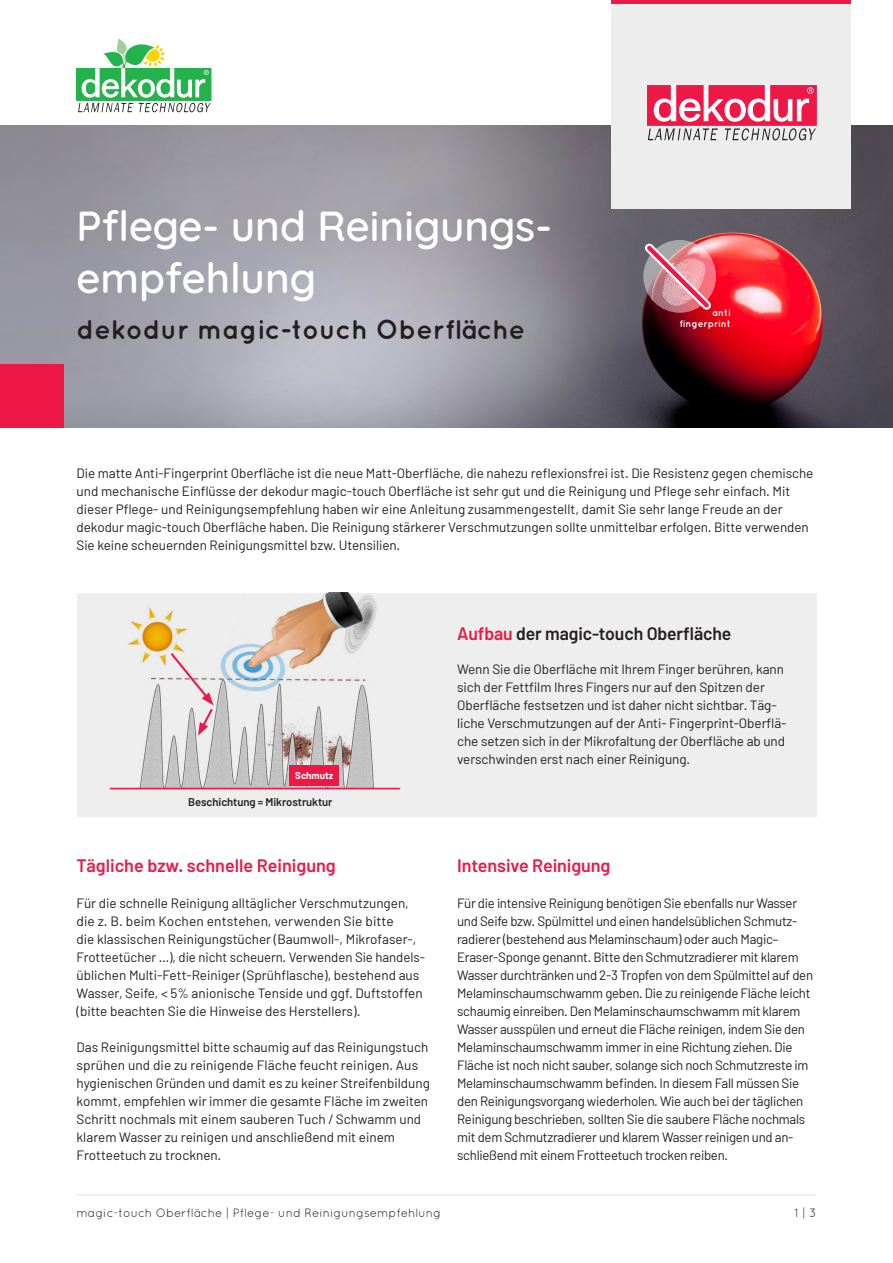
<style>
.page{position:relative;width:893px;height:1263px;background:#fff}
.page>*{position:absolute;margin:0;border:0;box-sizing:border-box;transform-origin:0 0}
.t1{font:600 42px/52.2px "Quicksand";color:#fff}
.t2{font:700 27px "Quicksand";color:#231f20}
.t3{font:600 18px "Barlow";color:#ed1845}
.t4{font:600 18px "Barlow";letter-spacing:-.005em;color:#231f20}
.t5{font:13.5px/18px "Barlow";letter-spacing:-.005em;color:#231f20}
.t6{font:12px "Quicksand";color:#231f20}
.t7{font:600 11.25px "Barlow";letter-spacing:-.005em;color:#231f20}
.t8{font:700 9.75px "Barlow";color:#fff}
.t9{font:700 9.6px/10.6px "Quicksand";color:#fff;text-align:right}
.s1{color:#ed1845}
</style>
<div class="page">
<hr style="left:77px;top:1194px;width:739px;height:2px;background:#ecedec">
<img style="left:0;top:125px;width:893px;height:302px">
<div style="left:611px;top:0;width:239px;height:208px;background:#ecedec"></div>
<hr style="left:611px;top:0;width:239px;height:3px;background:#ed1845">
<svg style="left:78px;top:38px;width:133px;height:74px"></svg>
<div style="left:0;top:364px;width:64px;height:63px;background:#ed1845"></div>
<img style="left:637px;top:236px;width:82px;height:82px">
<div style="left:77px;top:593px;width:739px;height:223px;background:#eeeeef"></div>
<img style="left:124px;top:593px;width:273px;height:195px">
<div style="left:290px;top:765px;width:49px;height:21px;background:#ed1845"></div>
<svg style="left:169px;top:651px;width:46px;height:85px"></svg>
<hr style="left:110px;top:788px;width:289px;height:1px;background:#ed1845">
<svg style="left:725px;top:128px;width:91px;height:12px"></svg>
<div style="left:647px;top:85px;width:169px;height:40px;background:#ed1845"></div>
<svg style="left:653px;top:85px;width:161px;height:37px"></svg>
<svg style="left:648px;top:128px;width:70px;height:12px"></svg>
<h1 class="t1" style="left:77px;top:195px;width:477px">Pflege- und Reinigungs&shy;empfehlung</h1>
<h2 class="t2" style="left:77px;top:314px;width:450px">dekodur magic-touch Oberfläche</h2>
<p class="t9" style="left:679px;top:307px;width:53px">anti fingerprint</p>
<p class="t5" style="left:77px;top:464px;width:738px">Die matte Anti-Fingerprint Oberfläche ist die neue Matt-Oberfläche, die nahezu reflexionsfrei ist. Die Resistenz gegen chemische und mechanische Einflüsse der dekodur magic-touch Oberfläche ist sehr gut und die Reinigung und Pflege sehr einfach. Mit dieser Pflege- und Reinigungsempfehlung haben wir eine Anleitung zusammengestellt, damit Sie sehr lange Freude an der dekodur magic-touch Oberfläche haben. Die Reinigung stärkerer Verschmutzungen sollte unmittelbar erfolgen. Bitte verwenden Sie keine scheuernden Reinigungsmittel bzw. Utensilien.</p>
<h3 class="t4" style="left:457px;top:622px;width:276px"><span class="s1">Aufbau</span> der magic-touch Oberfläche</h3>
<p class="t8" style="left:295px;top:770px;width:40px">Schmutz</p>
<p class="t7" style="left:188px;top:795px;width:146px">Beschichtung = Mikrostruktur</p>
<h3 class="t3" style="left:77px;top:854px;width:261px">Tägliche bzw. schnelle Reinigung</h3>
<p class="t5" style="left:77px;top:894px;width:350px">Für die schnelle Reinigung alltäglicher Verschmutzungen, die z. B. beim Kochen entstehen, verwenden Sie bitte<br>die klassischen Reinigungstücher (Baumwoll-, Mikrofaser-, Frotteetücher …), die nicht scheuern. Verwenden Sie handels&shy;üblichen Multi-Fett-Reiniger (Sprühflasche), bestehend aus Wasser, Seife, &lt; 5% anionische Tenside und ggf. Duftstoffen (bitte beachten Sie die Hinweise des Herstellers).</p>
<p class="t5" style="left:77px;top:1038px;width:355px">Das Reinigungsmittel bitte schaumig auf das Reinigungstuch sprühen und die zu reinigende Fläche feucht reinigen. Aus hygienischen Gründen und damit es zu keiner Streifenbildung kommt, empfehlen wir immer die gesamte Fläche im zweiten Schritt nochmals mit einem sauberen Tuch / Schwamm und klarem Wasser zu reinigen und anschließend mit einem Frotteetuch zu trocknen.</p>
<p class="t5" style="left:457px;top:659px;width:331px">Wenn Sie die Oberfläche mit Ihrem Finger berühren, kann sich der Fettfilm Ihres Fingers nur auf den Spitzen der Oberfläche festsetzen und ist daher nicht sichtbar. Täg&shy;liche Verschmutzungen auf der Anti- Fingerprint-Oberflä&shy;che setzen sich in der Mikrofaltung der Oberfläche ab und verschwinden erst nach einer Reinigung.</p>
<h3 class="t3" style="left:457px;top:854px;width:155px">Intensive Reinigung</h3>
<p class="t5" style="left:457px;top:894px;width:358px">Für die intensive Reinigung benötigen Sie ebenfalls nur Wasser und Seife bzw. Spülmittel und einen handelsüblichen Schmutz&shy;radierer (bestehend aus Melaminschaum) oder auch Magic– Eraser-Sponge genannt. Bitte den Schmutzradierer mit klarem Wasser durchtränken und 2-3 Tropfen von dem Spülmittel auf den Melaminschaumschwamm geben. Die zu reinigende Fläche leicht schaumig einreiben. Den Melaminschaumschwamm mit klarem Wasser ausspülen und erneut die Fläche reinigen, indem Sie den Melaminschaumschwamm immer in eine Richtung ziehen. Die Fläche ist noch nicht sauber, solange sich noch Schmutzreste im Melaminschaumschwamm befinden. In diesem Fall müssen Sie den Reinigungsvorgang wiederholen. Wie auch bei der täglichen Reinigung beschrieben, sollten Sie die saubere Fläche nochmals mit dem Schmutzradierer und klarem Wasser reinigen und an&shy;schließend mit einem Frotteetuch trocken reiben.</p>
<p class="t6" style="left:77px;top:1206px;width:366px">magic-touch Oberfläche | Pflege- und Reinigungsempfehlung</p>
<p class="t6" style="left:794px;top:1206px;width:23px">1 | 3</p>
</div>
